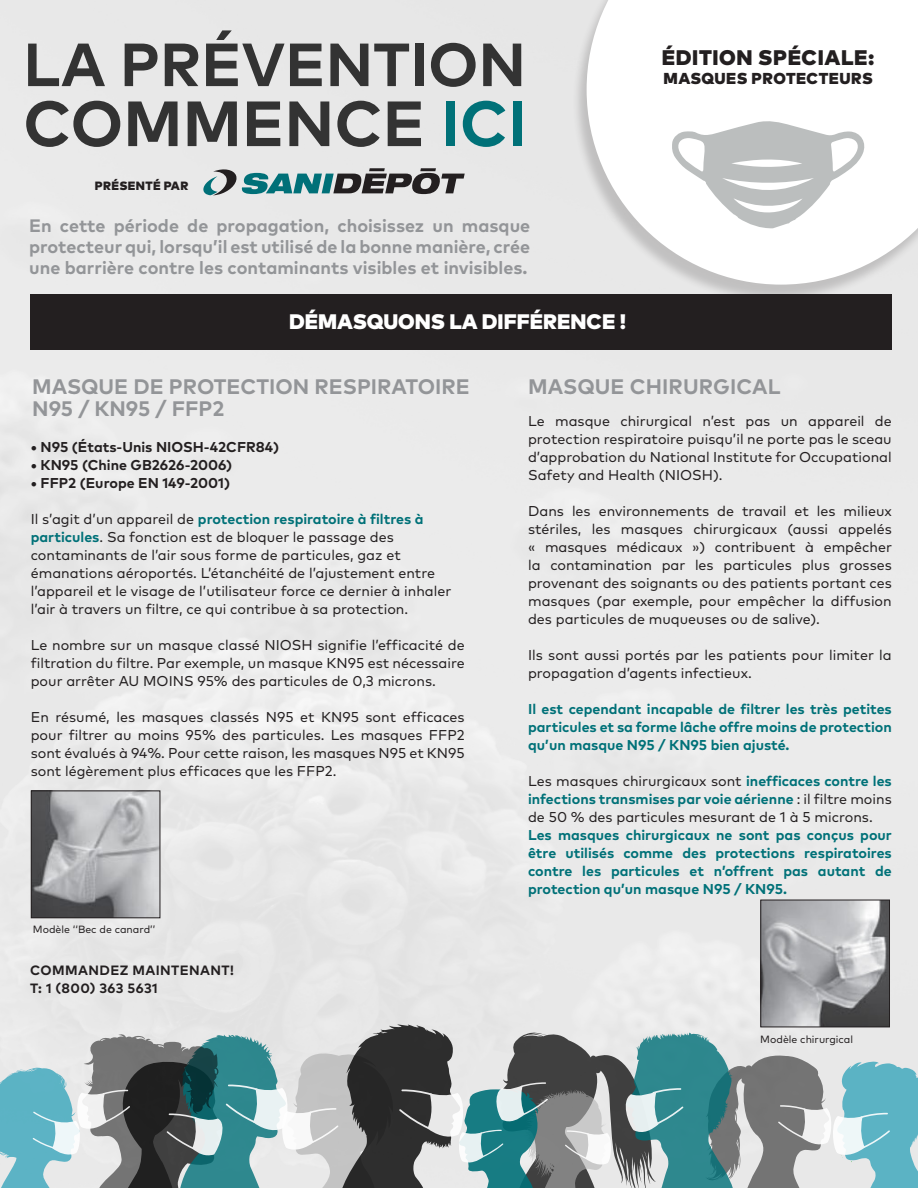
<style>
.page{position:relative;width:918px;height:1188px;background:#fff}
.page>*{position:absolute;margin:0;border:0;box-sizing:border-box;transform-origin:0 0}
.t1{font:700 63.75px "Mark Pro";color:#333}
.t2{font:700 60.75px "Mark Pro";color:#333}
.t3{font:900 21.15px "Mark Pro";letter-spacing:.03em;color:#231f20}
.t4{font:700 21px "Mark Pro";color:#939598}
.t5{font:900 21px "Mark Pro";color:#fff}
.t6{font:700 18px/21px "Mark Pro";color:#939598;text-align:justify}
.t7{font:900 15.9px "Mark Pro";letter-spacing:.025em;color:#231f20}
.t8{font:14.25px/18px "Mark Pro";color:#231f20;text-align:justify}
.t9{font:700 14.25px/18px "Mark Pro";color:#007178;text-align:justify}
.t10{font:700 14.25px "Mark Pro";color:#231f20}
.t11{font:700 13.5px "Mark Pro";letter-spacing:.03em;color:#231f20}
.t12{font:900 12px "Mark Pro";letter-spacing:.03em;color:#231f20}
.t13{font:10.5px "Mark Pro";color:#231f20}
.s1{color:#007178}
.s2{font-weight:400;color:#231f20}
.s3{font-weight:700;color:#007178}
</style>
<div class="page">
<div style="left:0;top:0;width:918px;height:1025px;background:#eaeaea"></div>
<svg style="left:0;top:1025px;width:918px;height:163px;background:#88a0a2"></svg>
<div style="left:572px;top:0;width:346px;height:305px;background:#231f20;opacity:.2"></div>
<svg style="left:587px;top:0;width:331px;height:285px"></svg>
<svg style="left:672px;top:120px;width:195px;height:109px"></svg>
<div style="left:31px;top:294px;width:861px;height:56px;background:#231f20"></div>
<img style="left:33px;top:792px;width:125px;height:124px">
<div style="left:31px;top:790px;width:129px;height:128px;border:1px solid #231f20"></div>
<img style="left:762px;top:902px;width:126px;height:123px">
<div style="left:760px;top:900px;width:130px;height:127px;border:1px solid #231f20"></div>
<svg style="left:201px;top:168px;width:264px;height:27px;background:#84989a"></svg>
<p class="t2" style="left:23px;top:18px;width:504px">LA PRÉVENTION</p>
<p class="t1" style="left:23px;top:75px;width:505px">COMMENCE <span class="s1">ICI</span></p>
<p class="t12" style="left:95px;top:176px;width:95px">PRÉSENTÉ PAR</p>
<p class="t6" style="left:29px;top:214px;width:503px">En cette période de propagation, choisissez un masque protecteur qui, lorsqu’il est utilisé de la bonne manière, crée une barrière contre les contaminants visibles et invisibles.</p>
<p class="t5" style="left:289px;top:306px;width:338px">DÉMASQUONS LA DIFFÉRENCE !</p>
<p class="t3" style="left:662px;top:41px;width:214px">ÉDITION SPÉCIALE:</p>
<p class="t7" style="left:664px;top:66px;width:211px">MASQUES PROTECTEURS</p>
<p class="t4" style="left:32px;top:370px;width:439px">MASQUE DE PROTECTION RESPIRATOIRE</p>
<p class="t4" style="left:32px;top:393px;width:194px">N95 / KN95 / FFP2</p>
<p class="t10" style="left:31px;top:436px;width:250px">• N95 (États-Unis NIOSH-42CFR84)</p>
<p class="t10" style="left:31px;top:454px;width:203px">• KN95 (Chine GB2626-2006)</p>
<p class="t10" style="left:31px;top:472px;width:201px">• FFP2 (Europe EN 149-2001)</p>
<p class="t9" style="left:31px;top:508px;width:394px"><span class="s2">Il s’agit d’un appareil de</span> protection respiratoire à filtres à</p>
<p class="t8" style="left:31px;top:526px;width:422px;text-align:left"><span class="s3">particules</span>. Sa fonction est de bloquer le passage des contaminants de l’air sous forme de particules, gaz et émanations aéroportés. L’étanchéité de l’ajustement entre l’appareil et le visage de l’utilisateur force ce dernier à inhaler l’air à travers un filtre, ce qui contribue à sa protection.</p>
<p class="t8" style="left:31px;top:634px;width:435px">Le nombre sur un masque classé NIOSH signifie l’efficacité de filtration du filtre. Par exemple, un masque KN95 est nécessaire pour arrêter AU MOINS 95% des particules de 0,3 microns.</p>
<p class="t8" style="left:31px;top:706px;width:435px">En résumé, les masques classés N95 et KN95 sont efficaces pour filtrer au moins 95% des particules. Les masques FFP2 sont évalués à 94%. Pour cette raison, les masques N95 et KN95 sont légèrement plus efficaces que les FFP2.</p>
<p class="t13" style="left:33px;top:921px;width:124px">Modèle ‘‘Bec de canard’’</p>
<p class="t11" style="left:30px;top:960px;width:205px">COMMANDEZ MAINTENANT!</p>
<p class="t11" style="left:30px;top:978px;width:129px">T: 1 (800) 363 5631</p>
<p class="t4" style="left:528px;top:370px;width:254px">MASQUE CHIRURGICAL</p>
<p class="t8" style="left:528px;top:411px;width:365px">Le masque chirurgical n’est pas un appareil de protection respiratoire puisqu’il ne porte pas le sceau d’approbation du National Institute for Occupational Safety and Health (NIOSH).</p>
<p class="t8" style="left:528px;top:501px;width:365px">Dans les environnements de travail et les milieux stériles, les masques chirurgicaux (aussi appelés « masques médicaux ») contribuent à empêcher la contamination par les particules plus grosses provenant des soignants ou des patients portant ces masques (par exemple, pour empêcher la diffusion des particules de muqueuses ou de salive).</p>
<p class="t8" style="left:528px;top:645px;width:365px">Ils sont aussi portés par les patients pour limiter la propagation d’agents infectieux.</p>
<p class="t9" style="left:528px;top:699px;width:365px">Il est cependant incapable de filtrer les très petites particules et sa forme lâche offre moins de protection qu’un masque N95 / KN95 bien ajusté.</p>
<p class="t8" style="left:528px;top:771px;width:365px">Les masques chirurgicaux sont <span class="s3">inefficaces contre les infections transmises par voie aérienne</span> : il filtre moins de 50 % des particules mesurant de 1 à 5 microns.</p>
<p class="t9" style="left:528px;top:825px;width:365px">Les masques chirurgicaux ne sont pas conçus pour être utilisés comme des protections respiratoires contre les particules et n’offrent pas autant de protection qu’un masque N95 / KN95.</p>
<p class="t13" style="left:760px;top:1032px;width:94px">Modèle chirurgical</p>
</div>
